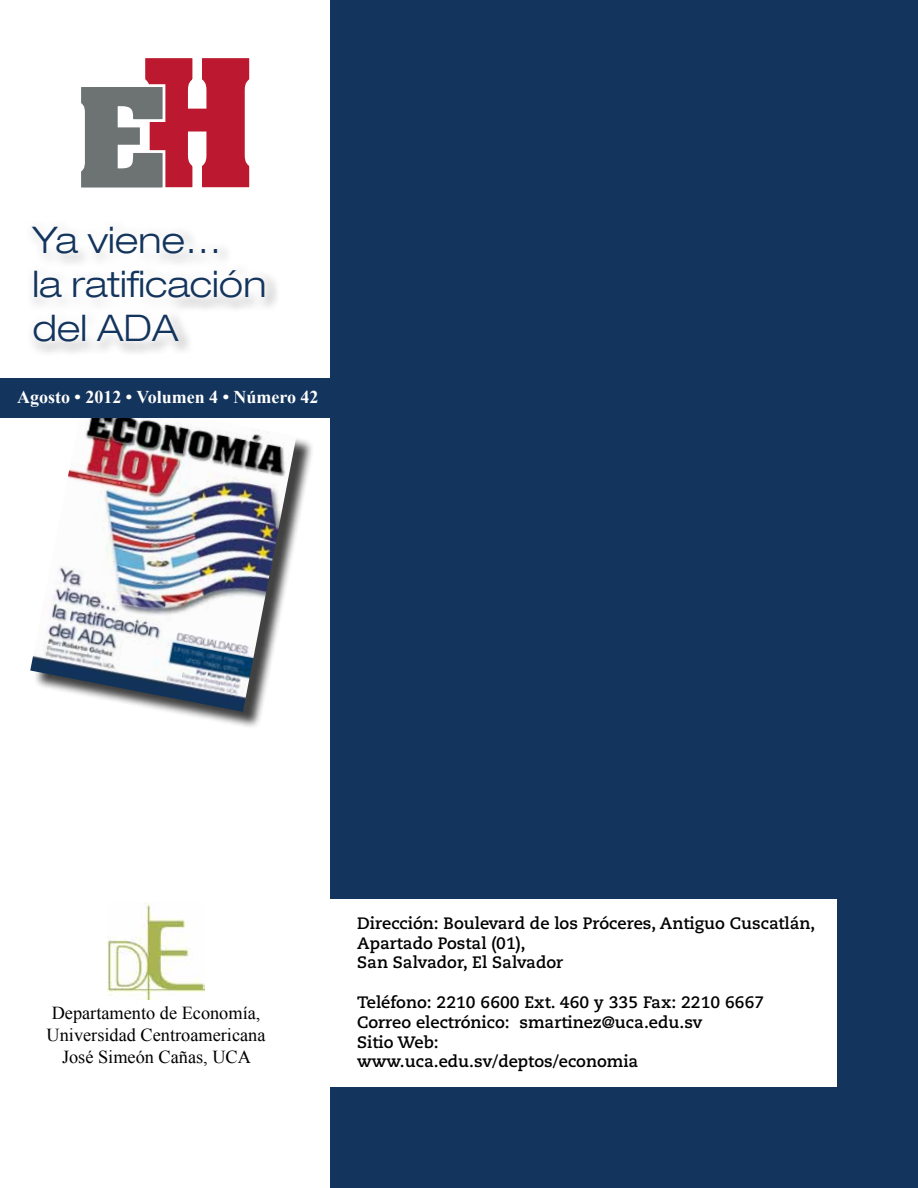
<style>
.page{position:relative;width:918px;height:1188px;background:#fff}
.page>*{position:absolute;margin:0;border:0;box-sizing:border-box;transform-origin:0 0}
.t1{font:300 expanded 36.6px/43.8px "Helvetica 43";color:#13345c}
.t2{font:18.3px/21.9px "Times New Roman";color:#000;text-align:center}
.t3{font:700 18px "Times New Roman";color:#fff}
.t4{font:700 16.5px/19.8px "Caecilia LT Std";color:#000}
</style>
<div class="page">
<div style="left:33px;top:398px;width:281px;height:332px;background:#000;opacity:.75"></div>
<img style="left:30px;top:418px;width:266px;height:294px">
<div style="left:330px;top:0;width:588px;height:1188px;background:#13345c"></div>
<div style="left:0;top:379px;width:333px;height:39px;background:#13345c"></div>
<svg style="left:81px;top:58px;width:169px;height:130px"></svg>
<div style="left:0;top:899px;width:837px;height:187px;background:#fff"></div>
<img style="left:107px;top:903px;width:98px;height:97px">
<h1 class="t1" style="left:32px;top:218px;width:236px">Ya viene…<br>la ratificación del ADA</h1>
<p class="t3" style="left:17px;top:385px;width:303px">Agosto • 2012 • Volumen 4 • Número 42</p>
<p class="t2" style="left:47px;top:1002px;width:220px">Departamento de Economía,<br>Universidad Centroamericana<br>José Simeón Cañas, UCA</p>
<p class="t4" style="left:357px;top:913px;width:460px">Dirección: Boulevard de los Próceres, Antiguo Cuscatlán,<br>Apartado Postal (01),<br>San Salvador, El Salvador</p>
<p class="t4" style="left:357px;top:993px;width:409px">Teléfono: 2210 6600 Ext. 460 y 335 Fax: 2210 6667<br>Correo electrónico: smartinez@uca.edu.sv<br>Sitio Web:<br>www.uca.edu.sv/deptos/economia</p>
</div>
